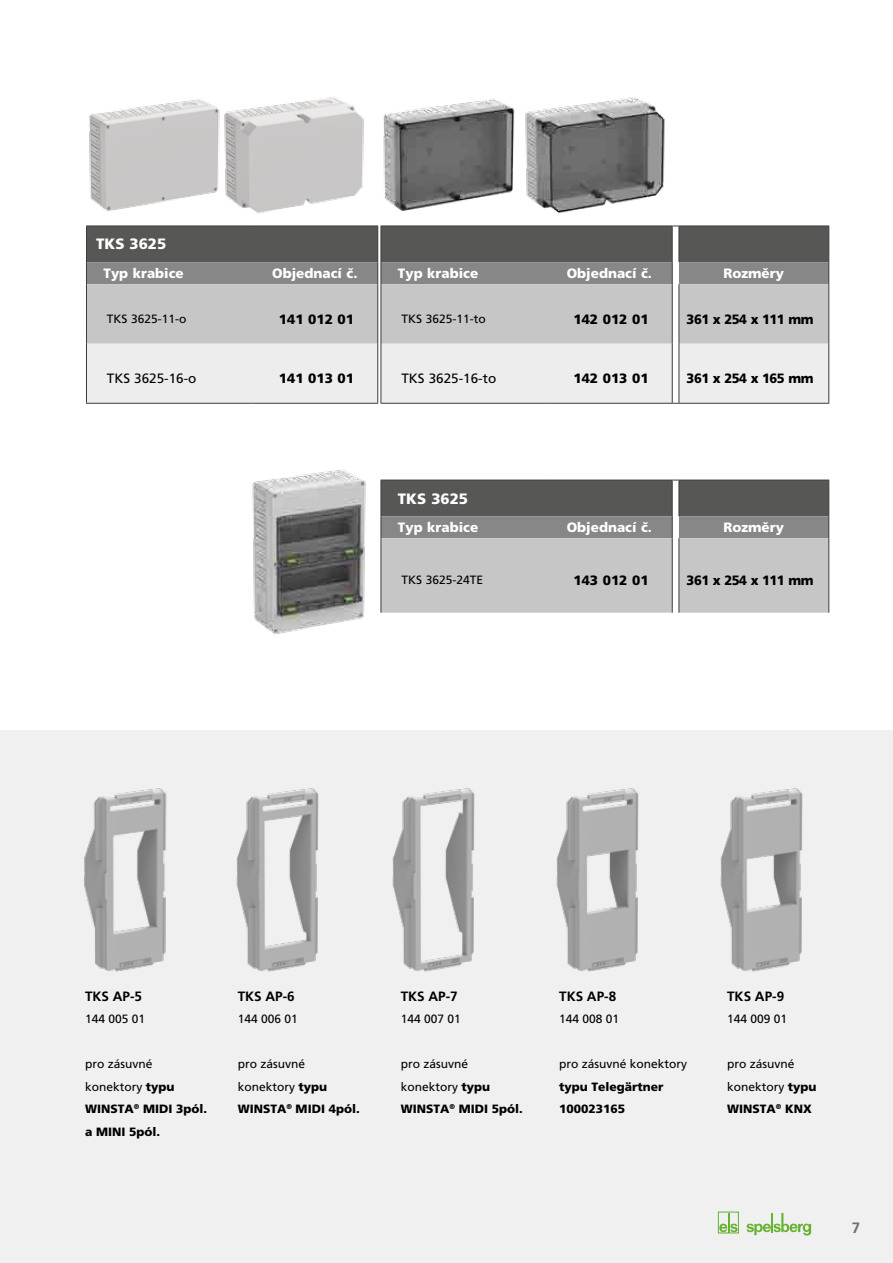
<style>
.page{position:relative;width:893px;height:1263px;background:#fff}
.page>*{position:absolute;margin:0;border:0;box-sizing:border-box;transform-origin:0 0}
.t1{font:15px "Frutiger CE Black";color:#fff}
.t2{font:700 15px "Frutiger CE";color:#706f6f}
.t3{font:13.5px "Frutiger CE Black";color:#fff}
.t4{font:13.5px "Frutiger CE Black";color:#000}
.t5{font:13.5px "Frutiger CE Black";letter-spacing:-.03em;color:#000;scale:.95 1}
.t6{font:700 13.5px "Frutiger CE";color:#000}
.t7{font:13.5px "Frutiger CE";color:#000}
.t8{font:12px/22.5px "Frutiger CE";color:#000}
.t9{font:12px/22.5px "Frutiger CE Black";color:#000}
.s1{font-family:"Frutiger CE Black"}
</style>
<div class="page">
<div style="left:0;top:730px;width:893px;height:533px;background:#f0f0f0"></div>
<img style="left:84px;top:788px;width:83px;height:184px">
<img style="left:236px;top:788px;width:83px;height:184px">
<img style="left:392px;top:788px;width:83px;height:184px">
<img style="left:556px;top:788px;width:83px;height:184px">
<img style="left:720px;top:788px;width:83px;height:184px">
<img style="left:89px;top:99px;width:129px;height:112px">
<img style="left:218px;top:97px;width:146px;height:117px">
<svg style="left:86px;top:226px;width:743px;height:178px;background:#b4b4b4"></svg>
<hr style="left:381px;top:284px;width:1px;height:60px;background:#3c3c3b">
<hr style="left:672px;top:284px;width:1px;height:60px;background:#3c3c3b">
<hr style="left:679px;top:284px;width:1px;height:60px;background:#3c3c3b">
<hr style="left:828px;top:284px;width:1px;height:60px;background:#3c3c3b">
<hr style="left:381px;top:344px;width:1px;height:59px;background:#3c3c3b">
<hr style="left:672px;top:344px;width:1px;height:59px;background:#3c3c3b">
<hr style="left:679px;top:344px;width:1px;height:59px;background:#3c3c3b">
<hr style="left:828px;top:344px;width:1px;height:59px;background:#3c3c3b">
<hr style="left:381px;top:403px;width:166px;height:1px;background:#3c3c3b">
<hr style="left:547px;top:403px;width:125px;height:1px;background:#3c3c3b">
<hr style="left:679px;top:403px;width:150px;height:1px;background:#3c3c3b">
<img style="left:383px;top:98px;width:132px;height:113px">
<img style="left:525px;top:97px;width:140px;height:117px">
<img style="left:252px;top:469px;width:142px;height:165px">
<svg style="left:381px;top:480px;width:448px;height:133px;background:#9f9f9f"></svg>
<hr style="left:381px;top:538px;width:1px;height:75px;background:#3c3c3b">
<hr style="left:672px;top:538px;width:1px;height:75px;background:#3c3c3b">
<hr style="left:679px;top:538px;width:1px;height:75px;background:#3c3c3b">
<hr style="left:828px;top:538px;width:1px;height:75px;background:#3c3c3b">
<div style="left:718px;top:1212px;width:20px;height:21px;border:1px solid #65b32e"></div>
<svg style="left:746px;top:1213px;width:65px;height:22px"></svg>
<svg style="left:719px;top:1213px;width:19px;height:19px"></svg>
<p class="t1" style="left:96px;top:235px;width:72px">TKS 3625</p>
<p class="t3" style="left:103px;top:266px;width:82px">Typ krabice</p>
<p class="t3" style="left:272px;top:266px;width:87px">Objednací č.</p>
<p class="t8" style="left:107px;top:308px;width:81px">TKS 3625-11-o</p>
<p class="t4" style="left:279px;top:311px;width:77px">141 012 01</p>
<p class="t7" style="left:107px;top:371px;width:91px">TKS 3625-16-o</p>
<p class="t4" style="left:279px;top:371px;width:77px">141 013 01</p>
<p class="t3" style="left:398px;top:266px;width:82px">Typ krabice</p>
<p class="t3" style="left:567px;top:266px;width:87px">Objednací č.</p>
<p class="t3" style="left:723px;top:266px;width:62px">Rozměry</p>
<p class="t8" style="left:401px;top:308px;width:86px">TKS 3625-11-to</p>
<p class="t4" style="left:573px;top:311px;width:77px">142 012 01</p>
<p class="t5" style="left:687px;top:311px;width:135px">361 x 254 x 111 mm</p>
<p class="t7" style="left:401px;top:371px;width:96px">TKS 3625-16-to</p>
<p class="t4" style="left:573px;top:371px;width:77px">142 013 01</p>
<p class="t5" style="left:687px;top:371px;width:135px">361 x 254 x 165 mm</p>
<p class="t1" style="left:398px;top:490px;width:72px">TKS 3625</p>
<p class="t3" style="left:398px;top:520px;width:82px">Typ krabice</p>
<p class="t3" style="left:567px;top:520px;width:87px">Objednací č.</p>
<p class="t3" style="left:723px;top:520px;width:62px">Rozměry</p>
<p class="t8" style="left:401px;top:569px;width:83px">TKS 3625-24TE</p>
<p class="t4" style="left:573px;top:573px;width:77px">143 012 01</p>
<p class="t5" style="left:687px;top:573px;width:135px">361 x 254 x 111 mm</p>
<p class="t6" style="left:85px;top:988px;width:59px">TKS AP-5</p>
<p class="t8" style="left:85px;top:1008px;width:62px">144 005 01</p>
<p class="t8" style="left:85px;top:1053px;width:91px">pro zásuvné konektory <span class="s1">typu</span></p>
<p class="t9" style="left:85px;top:1098px;width:124px">WINSTA<sup>®</sup> MIDI 3pól. a MINI 5pól.</p>
<p class="t6" style="left:238px;top:988px;width:59px">TKS AP-6</p>
<p class="t8" style="left:238px;top:1008px;width:62px">144 006 01</p>
<p class="t8" style="left:238px;top:1053px;width:91px">pro zásuvné konektory <span class="s1">typu</span></p>
<p class="t9" style="left:238px;top:1098px;width:124px">WINSTA<sup>®</sup> MIDI 4pól.</p>
<p class="t6" style="left:401px;top:988px;width:59px">TKS AP-7</p>
<p class="t8" style="left:401px;top:1008px;width:62px">144 007 01</p>
<p class="t8" style="left:401px;top:1053px;width:91px">pro zásuvné konektory <span class="s1">typu</span></p>
<p class="t9" style="left:401px;top:1098px;width:124px">WINSTA<sup>®</sup> MIDI 5pól.</p>
<p class="t6" style="left:559px;top:988px;width:59px">TKS AP-8</p>
<p class="t8" style="left:559px;top:1008px;width:62px">144 008 01</p>
<p class="t8" style="left:559px;top:1053px;width:130px">pro zásuvné konektory</p>
<p class="t9" style="left:559px;top:1075px;width:106px">typu Telegärtner<br>100023165</p>
<p class="t6" style="left:727px;top:988px;width:59px">TKS AP-9</p>
<p class="t8" style="left:727px;top:1008px;width:62px">144 009 01</p>
<p class="t8" style="left:727px;top:1053px;width:91px">pro zásuvné konektory <span class="s1">typu</span></p>
<p class="t9" style="left:727px;top:1098px;width:86px">WINSTA<sup>®</sup> KNX</p>
<p class="t2" style="left:852px;top:1219px;width:10px">7</p>
</div>
